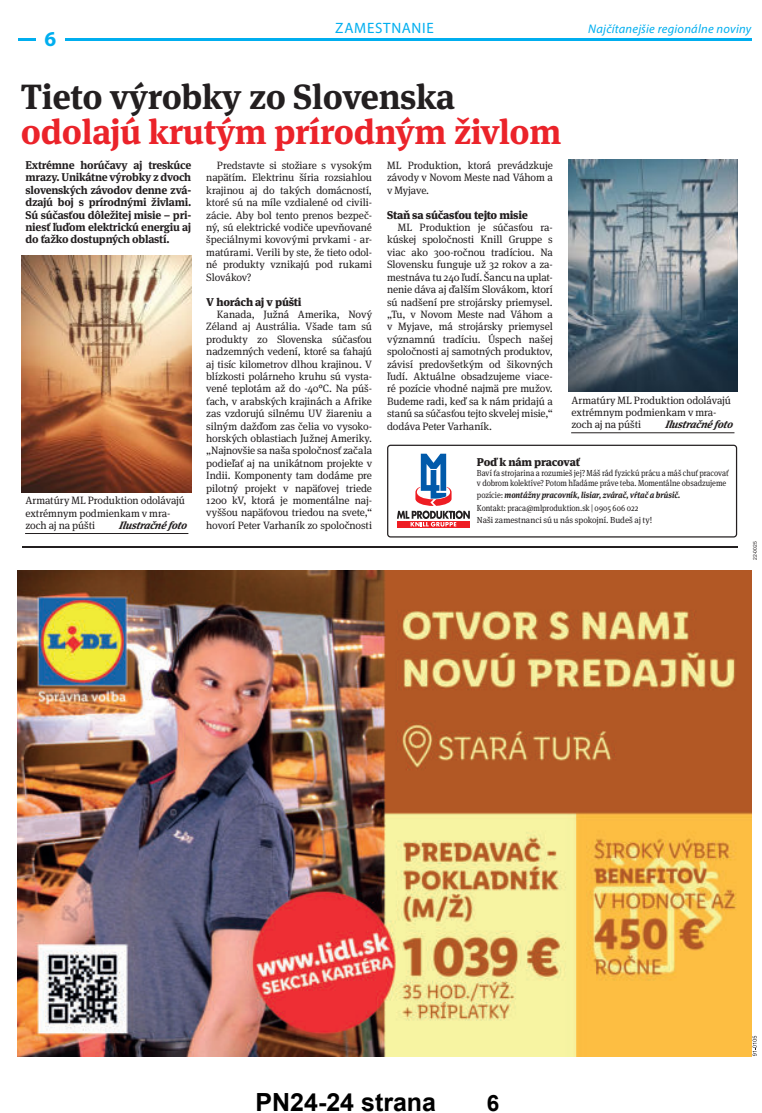
<style>
.page{position:relative;width:762px;height:1113px;background:#fff}
.page>*{position:absolute;margin:0;border:0;box-sizing:border-box;transform-origin:0 0}
.t1{font:700 35px "Meta Serif Pro";letter-spacing:-.01em;color:#eb232a}
.t2{font:700 35px "Meta Serif Pro";letter-spacing:-.01em;color:#231f20}
.t3{font:700 25px "Arial";color:#000}
.t4{font:700 22.5px "Arial";color:#000}
.t5{font:700 21.25px "Myriad Pro";color:#00aeef}
.t6{font:15px "Myriad Pro";letter-spacing:.045em;color:#00aeef}
.t7{font:italic 12.5px "Myriad Pro";letter-spacing:.02em;color:#00aeef}
.t8{font:700 11.25px/12.4px "Meta Serif Pro";letter-spacing:-.02em;color:#231f20;text-align:justify}
.t9{font:900 11.25px "Meta Serif Pro";letter-spacing:-.02em;color:#231f20}
.t10{font:10.62px/12.4px "Meta Serif Pro";letter-spacing:-.01em;color:#231f20;text-align:justify}
.t11{font:italic 700 10.62px "Meta Serif Pro";letter-spacing:-.02em;color:#231f20}
.t12{font:8.75px/12.4px "Meta Serif Pro";letter-spacing:-.01em;color:#231f20;scale:.9 1}
.t13{font:5px "Arial";color:#231f20}
.s1{font-weight:700;font-style:italic}
</style>
<div class="page">
<hr style="left:18px;top:39px;width:733px;height:2px;background:#00aeef">
<div style="left:36px;top:31px;width:29px;height:18px;background:#fff"></div>
<svg style="left:21px;top:159px;width:717px;height:389px"></svg>
<hr style="left:22px;top:546px;width:715px;height:1px;background:#231f20">
<img style="left:22px;top:255px;width:169px;height:237px">
<hr style="left:394px;top:429px;width:337px;height:1px;background:#231f20">
<div style="left:387px;top:445px;width:350px;height:92px;border:1px solid #231f20;border-radius:3px"></div>
<svg style="left:397px;top:526px;width:72px;height:2px"></svg>
<svg style="left:397px;top:454px;width:72px;height:72px"></svg>
<hr style="left:25px;top:533px;width:163px;height:1px;background:#231f20">
<img style="left:568px;top:159px;width:169px;height:233px">
<hr style="left:571px;top:432px;width:163px;height:1px;background:#231f20">
<svg style="left:752px;top:1035px;width:5px;height:21px"></svg>
<img style="left:18px;top:570px;width:733px;height:486px">
<h3 class="t5" style="left:45px;top:27px;width:13px">6</h3>
<h3 class="t6" style="left:335px;top:20px;width:100px">ZAMESTNANIE</h3>
<p class="t7" style="left:588px;top:24px;width:165px">Najčítanejšie regionálne noviny</p>
<h1 class="t2" style="left:21px;top:81px;width:436px">Tieto výrobky zo Slovenska</h1>
<h1 class="t1" style="left:21px;top:116px;width:542px">odolajú krutým prírodným živlom</h1>
<p class="t8" style="left:26px;top:160px;width:167px">Extrémne horúčavy aj treskúce mrazy. Unikátne výrobky z dvoch slovenských závodov denne zvá&shy;dzajú boj s prírodnými živlami.<br>Sú súčasťou dôležitej misie – pri&shy;niesť ľuďom elektrickú energiu aj do ťažko dostupných oblastí.</p>
<p class="t10" style="left:206px;top:159px;width:167px;text-indent:11px">Predstavte si stožiare s vysokým napätím. Elektrinu šíria rozsiahlou krajinou aj do takých domácností, ktoré sú na míle vzdialené od civili&shy;zácie. Aby bol tento prenos bezpeč&shy;ný, sú elektrické vodiče upevňované špeciálnymi kovovými prvkami - ar&shy;matúrami. Verili by ste, že tieto odol&shy;né produkty vznikajú pod rukami Slovákov?</p>
<p class="t9" style="left:206px;top:297px;width:97px">V horách aj v púšti</p>
<p class="t10" style="left:206px;top:308px;width:167px;text-indent:11px">Kanada, Južná Amerika, Nový Zéland aj Austrália. Všade tam sú produkty zo Slovenska súčasťou nadzemných vedení, ktoré sa ťahajú aj tisíc kilometrov dlhou krajinou. V blízkosti polárneho kruhu sú vysta&shy;vené teplotám až do -40°C. Na púš&shy;ťach, v arabských krajinách a Afrike zas vzdorujú silnému UV žiareniu a silným dažďom zas čelia vo vysoko&shy;horských oblastiach Južnej Ameriky. „Najnovšie sa naša spoločnosť začala podieľať aj na unikátnom projekte v Indii. Komponenty tam dodáme pre pilotný projekt v napäťovej triede 1200 kV, ktorá je momentálne naj&shy;vyššou napäťovou triedou na svete,“ hovorí Peter Varhaník zo spoločnosti</p>
<p class="t10" style="left:25px;top:494px;width:161px;text-align:left">Armatúry ML Produktion odolávajú extrémnym podmienkam v mra&shy;zoch aj na púšti</p>
<p class="t11" style="left:119px;top:521px;width:71px">Ilustračné foto</p>
<p class="t10" style="left:387px;top:159px;width:167px">ML Produktion, ktorá prevádzkuje závody v Novom Meste nad Váhom a v Myjave.</p>
<p class="t9" style="left:387px;top:210px;width:142px">Staň sa súčasťou tejto misie</p>
<p class="t10" style="left:387px;top:221px;width:167px;text-indent:11px">ML Produktion je súčasťou ra&shy;kúskej spoločnosti Knill Gruppe s viac ako 300-ročnou tradíciou. Na Slovensku funguje už 32 rokov a za&shy;mestnáva tu 240 ľudí. Šancu na uplat&shy;nenie dáva aj ďalším Slovákom, ktorí sú nadšení pre strojársky priemysel. „Tu, v Novom Meste nad Váhom a v Myjave, má strojársky priemysel významnú tradíciu. Úspech našej spoločnosti aj samotných produktov, závisí predovšetkým od šikovných ľudí. Aktuálne obsadzujeme viace&shy;ré pozície vhodné najmä pre mužov.<br>Budeme radi, keď sa k nám pridajú a stanú sa súčasťou tejto skvelej misie,“ dodáva Peter Varhaník.</p>
<p class="t10" style="left:571px;top:394px;width:161px;text-align:left">Armatúry ML Produktion odolávajú extrémnym podmienkam v mra&shy;zoch aj na púšti</p>
<p class="t10" style="left:391px;top:414px;width:273px">Pre ML Produktion pracuje na Slovensku 240 zamestnancov.</p>
<p class="t9" style="left:477px;top:457px;width:104px">Poď k nám pracovať</p>
<p class="t12" style="left:477px;top:468px;width:281px;line-height:10px">Baví ťa strojarina a rozumieš jej? Máš rád fyzickú prácu a máš chuť pracovať v dobrom kolektíve? Potom hľadáme práve teba. Momentálne obsadzujeme</p>
<p class="t12" style="left:477px;top:489px;width:228px">pozície: <span class="s1">montážny pracovník, lisiar, zvárač, vŕtač a brúsič.<br></span>Kontakt: praca@mlproduktion.sk | 0905 606 022<br>Naši zamestnanci sú u nás spokojní. Budeš aj ty!</p>
<p class="t11" style="left:665px;top:420px;width:71px">Ilustračné foto</p>
<p class="t13" style="left:752px;top:560px;width:20px;rotate:-90deg">22-0025</p>
<h2 class="t3" style="left:255px;top:1087px;width:182px">PN24-24 strana</h2>
<h3 class="t4" style="left:487px;top:1090px;width:14px">6</h3>
</div>
